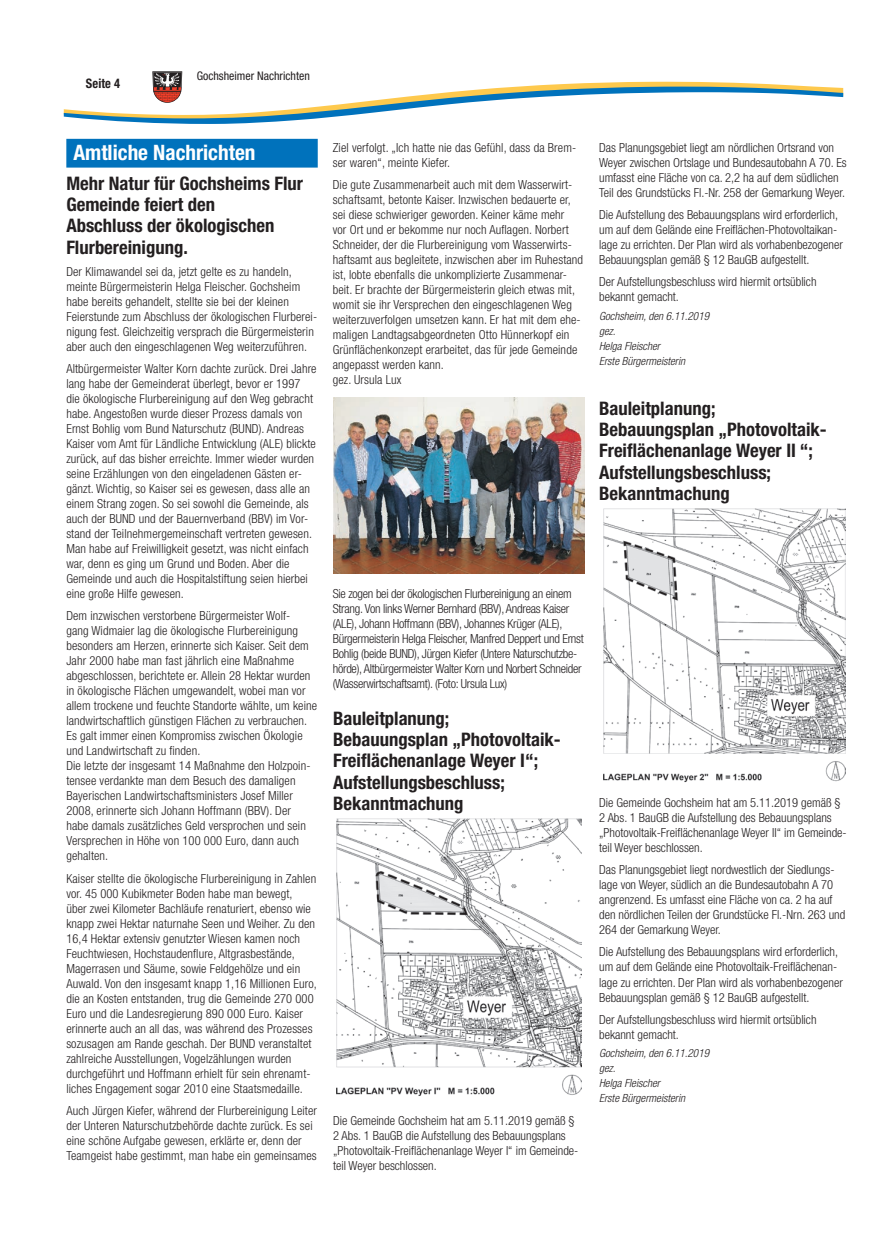
<style>
.page{position:relative;width:886px;height:1241px;background:#fff}
.page>*{position:absolute;margin:0;border:0;box-sizing:border-box;transform-origin:0 0}
.t1{font:700 condensed 21.25px "Helvetica Neue";color:#fff}
.t2{font:700 condensed 18.62px/21.4px "Helvetica Neue";color:#231f20}
.t3{font:700 condensed 13.12px "Helvetica Neue";letter-spacing:.005em;color:#231f20;scale:.95 1}
.t4{font:300 condensed 12.5px/15px "Helvetica Neue";letter-spacing:.01em;color:#231f20}
.t5{font:300 condensed 12.5px/15px "Helvetica Neue";letter-spacing:-.02em;color:#231f20}
.t6{font:condensed 11.88px "Helvetica Neue";color:#231f20}
.t7{font:italic 300 condensed 11.25px/15px "Helvetica Neue";color:#231f20}
</style>
<div class="page">
<svg style="left:64px;top:71px;width:779px;height:53px"></svg>
<img style="left:336px;top:818px;width:245px;height:278px">
<img style="left:604px;top:508px;width:242px;height:273px">
<div style="left:66px;top:139px;width:252px;height:28px;background:#0072bc"></div>
<img style="left:333px;top:398px;width:251px;height:175px">
<p class="t3" style="left:86px;top:75px;width:37px">Seite 4</p>
<p class="t6" style="left:197px;top:69px;width:115px">Gochsheimer Nachrichten</p>
<h1 class="t1" style="left:73px;top:140px;width:184px">Amtliche Nachrichten</h1>
<h2 class="t2" style="left:66px;top:172px;width:238px">Mehr Natur für Gochsheims Flur<br>Gemeinde feiert den<br>Abschluss der ökologischen<br>Flurbereinigung.</h2>
<p class="t4" style="left:66px;top:264px;width:252px">Der Klimawandel sei da, jetzt gelte es zu handeln, meinte Bürgermeisterin Helga Fleischer. Gochsheim habe bereits gehandelt, stellte sie bei der kleinen Feierstunde zum Abschluss der ökologischen Flurberei&shy;nigung fest. Gleichzeitig versprach die Bürgermeisterin aber auch den eingeschlagenen Weg weiterzuführen.</p>
<p class="t4" style="left:66px;top:361px;width:252px">Altbürgermeister Walter Korn dachte zurück. Drei Jahre lang habe der Gemeinderat überlegt, bevor er 1997 die ökologische Flurbereinigung auf den Weg gebracht habe. Angestoßen wurde dieser Prozess damals von Ernst Bohlig vom Bund Naturschutz (BUND). Andreas Kaiser vom Amt für Ländliche Entwicklung (ALE) blickte zurück, auf das bisher erreichte. Immer wieder wurden seine Erzählungen von den eingeladenen Gästen er&shy;gänzt. Wichtig, so Kaiser sei es gewesen, dass alle an einem Strang zogen. So sei sowohl die Gemeinde, als auch der BUND und der Bauernverband (BBV) im Vor&shy;stand der Teilnehmergemeinschaft vertreten gewesen.<br>Man habe auf Freiwilligkeit gesetzt, was nicht einfach war, denn es ging um Grund und Boden. Aber die Gemeinde und auch die Hospitalstiftung seien hierbei eine große Hilfe gewesen.</p>
<p class="t4" style="left:66px;top:608px;width:252px">Dem inzwischen verstorbene Bürgermeister Wolf-<br>gang Widmaier lag die ökologische Flurbereinigung besonders am Herzen, erinnerte sich Kaiser. Seit dem Jahr 2000 habe man fast jährlich eine Maßnahme abgeschlossen, berichtete er. Allein 28 Hektar wurden in ökologische Flächen umgewandelt, wobei man vor allem trockene und feuchte Standorte wählte, um keine landwirtschaftlich günstigen Flächen zu verbrauchen.<br>Es galt immer einen Kompromiss zwischen Ökologie und Landwirtschaft zu finden.<br>Die letzte der insgesamt 14 Maßnahme den Holzpoin&shy;tensee verdankte man dem Besuch des damaligen Bayerischen Landwirtschaftsministers Josef Miller 2008, erinnerte sich Johann Hoffmann (BBV). Der<br>habe damals zusätzliches Geld versprochen und sein Versprechen in Höhe von 100 000 Euro, dann auch gehalten.</p>
<p class="t4" style="left:66px;top:870px;width:252px">Kaiser stellte die ökologische Flurbereinigung in Zahlen vor. 45 000 Kubikmeter Boden habe man bewegt,<br>über zwei Kilometer Bachläufe renaturiert, ebenso wie knapp zwei Hektar naturnahe Seen und Weiher. Zu den 16,4 Hektar extensiv genutzter Wiesen kamen noch Feuchtwiesen, Hochstaudenflure, Altgrasbestände, Magerrasen und Säume, sowie Feldgehölze und ein Auwald. Von den insgesamt knapp 1,16 Millionen Euro, die an Kosten entstanden, trug die Gemeinde 270 000<br>Euro und die Landesregierung 890 000 Euro. Kaiser erinnerte auch an all das, was während des Prozesses sozusagen am Rande geschah. Der BUND veranstaltet zahlreiche Ausstellungen, Vogelzählungen wurden durchgeführt und Hoffmann erhielt für sein ehrenamt&shy;liches Engagement sogar 2010 eine Staatsmedaille.</p>
<p class="t4" style="left:66px;top:1102px;width:252px">Auch Jürgen Kiefer, während der Flurbereinigung Leiter der Unteren Naturschutzbehörde dachte zurück. Es sei eine schöne Aufgabe gewesen, erklärte er, denn der Teamgeist habe gestimmt, man habe ein gemeinsames</p>
<p class="t4" style="left:333px;top:140px;width:245px">Ziel verfolgt. „Ich hatte nie das Gefühl, dass da Brem&shy;ser waren“, meinte Kiefer.</p>
<p class="t4" style="left:333px;top:177px;width:252px">Die gute Zusammenarbeit auch mit dem Wasserwirt&shy;schaftsamt, betonte Kaiser. Inzwischen bedauerte er, sei diese schwieriger geworden. Keiner käme mehr<br>vor Ort und er bekomme nur noch Auflagen. Norbert Schneider, der die Flurbereinigung vom Wasserwirts&shy;haftsamt aus begleitete, inzwischen aber im Ruhestand ist, lobte ebenfalls die unkomplizierte Zusammenar&shy;beit. Er brachte der Bürgermeisterin gleich etwas mit, womit sie ihr Versprechen den eingeschlagenen Weg weiterzuverfolgen umsetzen kann. Er hat mit dem ehe&shy;maligen Landtagsabgeordneten Otto Hünnerkopf ein Grünflächenkonzept erarbeitet, das für jede Gemeinde angepasst werden kann.<br>gez. Ursula Lux</p>
<p class="t4" style="left:599px;top:140px;width:249px">Das Planungsgebiet liegt am nördlichen Ortsrand von Weyer zwischen Ortslage und Bundesautobahn A 70. Es umfasst eine Fläche von ca. 2,2 ha auf dem südlichen Teil des Grundstücks Fl.-Nr. 258 der Gemarkung Weyer.</p>
<p class="t4" style="left:599px;top:207px;width:245px">Die Aufstellung des Bebauungsplans wird erforderlich, um auf dem Gelände eine Freiflächen-Photovoltaikan&shy;lage zu errichten. Der Plan wird als vorhabenbezogener Bebauungsplan gemäß § 12 BauGB aufgestellt.</p>
<p class="t4" style="left:599px;top:274px;width:219px">Der Aufstellungsbeschluss wird hiermit ortsüblich bekannt gemacht.</p>
<p class="t7" style="left:599px;top:308px;width:112px">Gochsheim, den 6.11.2019 gez.<br>Helga Fleischer<br>Erste Bürgermeisterin</p>
<h2 class="t2" style="left:599px;top:397px;width:229px">Bauleitplanung;<br>Bebauungsplan „Photovoltaik-<br>Freiflächenanlage Weyer II “;<br>Aufstellungsbeschluss;<br>Bekanntmachung</h2>
<p class="t5" style="left:333px;top:585px;width:253px">Sie zogen bei der ökologischen Flurbereinigung an einem Strang. Von links Werner Bernhard (BBV), Andreas Kaiser (ALE), Johann Hoffmann (BBV), Johannes Krüger (ALE), Bürgermeisterin Helga Fleischer, Manfred Deppert und Ernst Bohlig (beide BUND), Jürgen Kiefer (Untere Naturschutzbe&shy;hörde), Altbürgermeister Walter Korn und Norbert Schneider (Wasserwirtschaftsamt). (Foto: Ursula Lux)</p>
<h2 class="t2" style="left:333px;top:706px;width:229px">Bauleitplanung;<br>Bebauungsplan „Photovoltaik-<br>Freiflächenanlage Weyer I“;<br>Aufstellungsbeschluss;<br>Bekanntmachung</h2>
<p class="t4" style="left:333px;top:1112px;width:247px">Die Gemeinde Gochsheim hat am 5.11.2019 gemäß § 2 Abs. 1 BauGB die Aufstellung des Bebauungsplans „Photovoltaik-Freiflächenanlage Weyer I“ im Gemeinde&shy;teil Weyer beschlossen.</p>
<p class="t4" style="left:599px;top:795px;width:249px">Die Gemeinde Gochsheim hat am 5.11.2019 gemäß § 2 Abs. 1 BauGB die Aufstellung des Bebauungsplans „Photovoltaik-Freiflächenanlage Weyer II“ im Gemeinde&shy;teil Weyer beschlossen.</p>
<p class="t4" style="left:599px;top:862px;width:248px">Das Planungsgebiet liegt nordwestlich der Siedlungs&shy;lage von Weyer, südlich an die Bundesautobahn A 70 angrenzend. Es umfasst eine Fläche von ca. 2 ha auf den nördlichen Teilen der Grundstücke Fl.-Nrn. 263 und 264 der Gemarkung Weyer.</p>
<p class="t4" style="left:599px;top:944px;width:245px">Die Aufstellung des Bebauungsplans wird erforderlich, um auf dem Gelände eine Photovoltaik-Freiflächenan&shy;lage zu errichten. Der Plan wird als vorhabenbezogener Bebauungsplan gemäß § 12 BauGB aufgestellt.</p>
<p class="t4" style="left:599px;top:1011px;width:219px">Der Aufstellungsbeschluss wird hiermit ortsüblich bekannt gemacht.</p>
<p class="t7" style="left:599px;top:1045px;width:112px">Gochsheim, den 6.11.2019 gez.<br>Helga Fleischer<br>Erste Bürgermeisterin</p>
</div>
